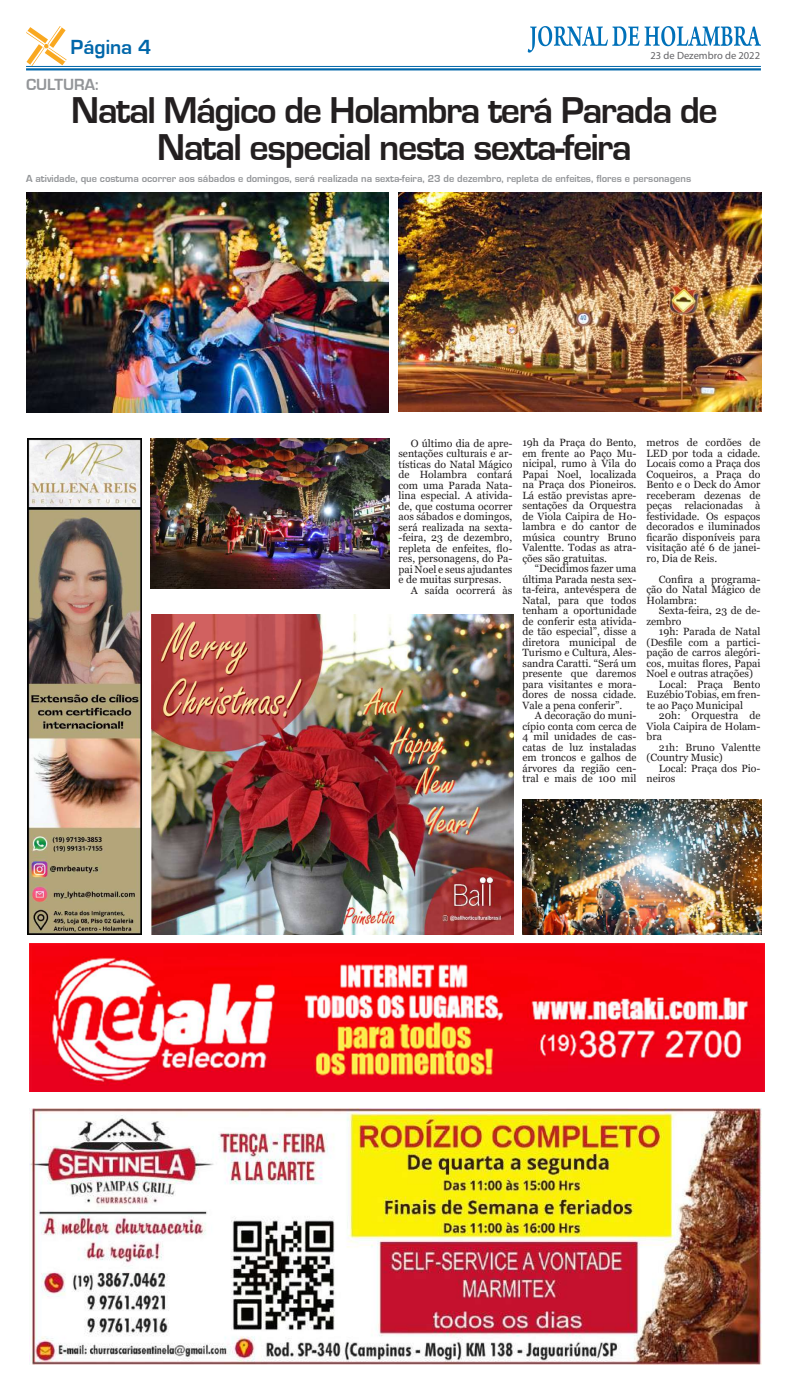
<style>
.page{position:relative;width:787px;height:1389px;background:#fff}
.page>*{position:absolute;margin:0;border:0;box-sizing:border-box;transform-origin:0 0}
.t1{font:38.5px/36.8px "Eurose";letter-spacing:-.04em;color:#231f20;text-align:center}
.t2{font:21.09px "Eurose";color:#0067aa}
.t3{font:16.62px "Eurose";color:#939598}
.t4{font:10.5px/10.5px "Georgia";color:#231f20;text-align:justify}
.t5{font:10.5px "Eurose";color:#939598}
.t6{font:10.5px "Myriad Pro";color:#636366}
</style>
<div class="page">
<hr style="left:26px;top:66px;width:734px;height:1px;background:#0067aa">
<hr style="left:26px;top:68px;width:734px;height:2px;background:#0067aa">
<svg style="left:26px;top:26px;width:41px;height:40px"></svg>
<svg style="left:527px;top:26px;width:233px;height:27px"></svg>
<img style="left:27px;top:438px;width:114px;height:497px">
<img style="left:29px;top:944px;width:734px;height:147px">
<img style="left:151px;top:614px;width:362px;height:321px">
<img style="left:29px;top:1109px;width:731px;height:255px">
<img style="left:26px;top:192px;width:362px;height:220px">
<img style="left:522px;top:800px;width:238px;height:135px">
<img style="left:150px;top:438px;width:240px;height:150px">
<img style="left:398px;top:192px;width:362px;height:220px">
<h2 class="t2" style="left:71px;top:36px;width:82px">Página 4</h2>
<p class="t6" style="left:650px;top:49px;width:111px">23 de Dezembro de 2022</p>
<h3 class="t3" style="left:26px;top:76px;width:74px">CULTURA:</h3>
<h1 class="t1" style="left:71px;top:92px;width:647px">Natal Mágico de Holambra terá Parada de<br>Natal especial nesta sexta-feira</h1>
<p class="t5" style="left:26px;top:173px;width:666px">A atividade, que costuma ocorrer aos sábados e domingos, será realizada na sexta-feira, 23 de dezembro, repleta de enfeites, flores e personagens</p>
<p class="t4" style="left:398px;top:438px;width:115px;text-indent:12px">O último dia de apre&shy;sentações culturais e ar&shy;tísticas do Natal Mágico de Holambra contará com uma Parada Nata&shy;lina especial. A ativida&shy;de, que costuma ocorrer aos sábados e domingos, será realizada na sexta--feira, 23 de dezembro, repleta de enfeites, flo&shy;res, personagens, do Pa&shy;pai Noel e seus ajudantes e de muitas surpresas.</p>
<p class="t4" style="left:410px;top:585px;width:103px">A saída ocorrerá às</p>
<p class="t4" style="left:522px;top:438px;width:115px">19h da Praça do Bento, em frente ao Paço Mu&shy;nicipal, rumo à Vila do Papai Noel, localizada na Praça dos Pioneiros.<br>Lá estão previstas apre&shy;sentações da Orquestra de Viola Caipira de Ho&shy;lambra e do cantor de música country Bruno Valentte. Todas as atra&shy;ções são gratuitas.</p>
<p class="t4" style="left:522px;top:564px;width:115px;text-indent:12px">“Decidimos fazer uma última Parada nesta sex&shy;ta-feira, antevéspera de Natal, para que todos tenham a oportunidade de conferir esta ativida&shy;de tão especial”, disse a diretora municipal de Turismo e Cultura, Ales&shy;sandra Caratti. “Será um presente que daremos para visitantes e mora&shy;dores de nossa cidade.<br>Vale a pena conferir”.</p>
<p class="t4" style="left:522px;top:711px;width:115px;text-indent:12px">A decoração do muni&shy;cípio conta com cerca de 4 mil unidades de cas&shy;catas de luz instaladas em troncos e galhos de árvores da região cen&shy;tral e mais de 100 mil</p>
<p class="t4" style="left:646px;top:438px;width:115px">metros de cordões de LED por toda a cidade.<br>Locais como a Praça dos Coqueiros, a Praça do Bento e o Deck do Amor receberam dezenas de peças relacionadas à festividade. Os espaços decorados e iluminados ficarão disponíveis para visitação até 6 de janei&shy;ro, Dia de Reis.</p>
<p class="t4" style="left:646px;top:574px;width:115px;text-indent:12px">Confira a programa&shy;ção do Natal Mágico de Holambra:</p>
<p class="t4" style="left:646px;top:606px;width:115px;text-indent:12px">Sexta-feira, 23 de de&shy;zembro</p>
<p class="t4" style="left:658px;top:627px;width:103px">19h: Parada de Natal</p>
<p class="t4" style="left:646px;top:637px;width:115px">(Desfile com a partici-</p>
<p class="t4" style="left:646px;top:648px;width:115px">pação de carros alegóri-</p>
<p class="t4" style="left:646px;top:658px;width:115px">cos, muitas flores, Papai</p>
<p class="t4" style="left:646px;top:669px;width:108px">Noel e outras atrações)</p>
<p class="t4" style="left:658px;top:679px;width:103px">Local: Praça Bento</p>
<p class="t4" style="left:646px;top:690px;width:115px">Euzébio Tobias, em fren-</p>
<p class="t4" style="left:646px;top:700px;width:98px">te ao Paço Municipal</p>
<p class="t4" style="left:658px;top:711px;width:103px">20h: Orquestra de</p>
<p class="t4" style="left:646px;top:721px;width:115px">Viola Caipira de Holam-</p>
<p class="t4" style="left:646px;top:732px;width:17px">bra</p>
<p class="t4" style="left:658px;top:742px;width:103px">21h: Bruno Valentte</p>
<p class="t4" style="left:646px;top:753px;width:78px">(Country Music)</p>
<p class="t4" style="left:658px;top:763px;width:103px">Local: Praça dos Pio-</p>
<p class="t4" style="left:646px;top:774px;width:30px">neiros</p>
</div>
